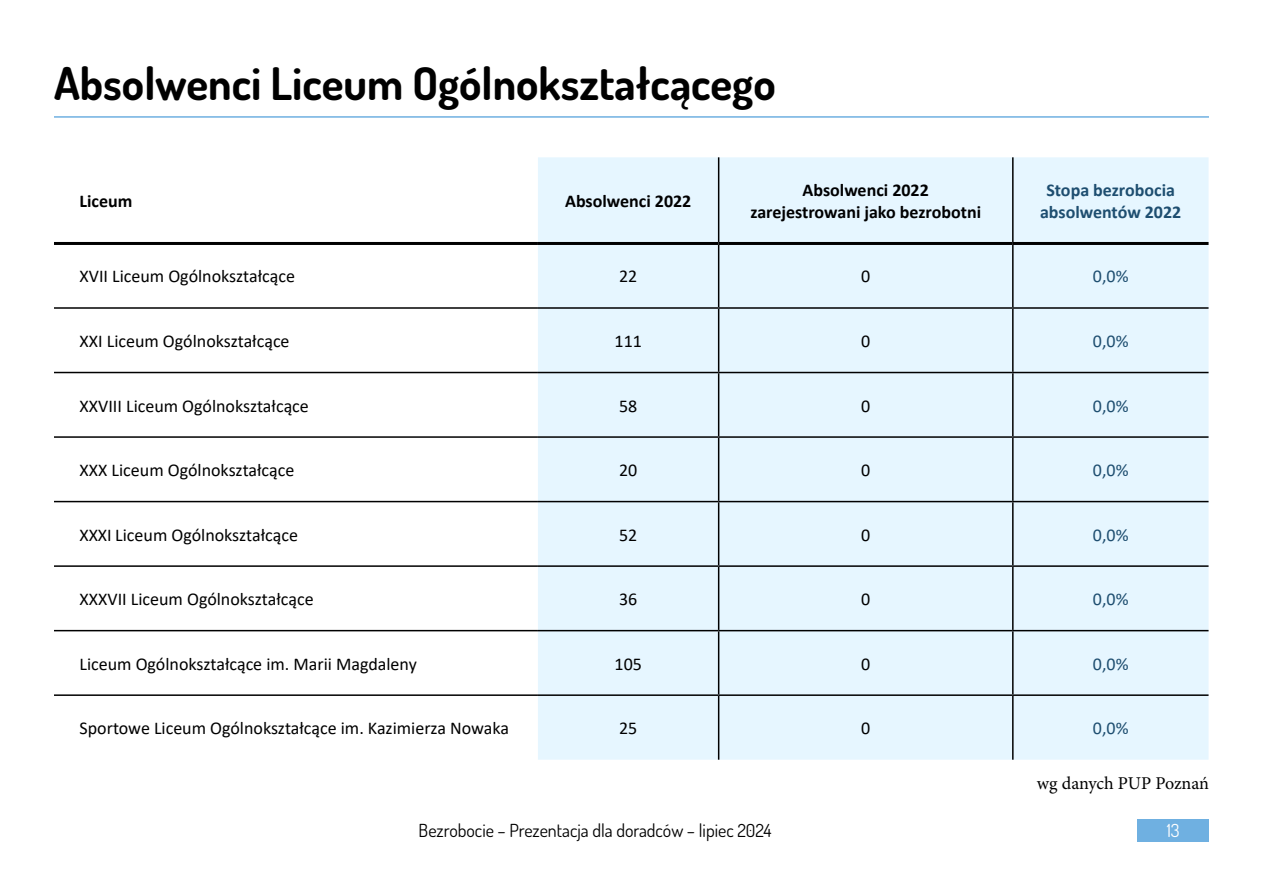
<style>
.page{position:relative;width:1263px;height:893px;background:#fff}
.page>*{position:absolute;margin:0;border:0;box-sizing:border-box;transform-origin:0 0}
.t1{font:45px "Dosis";color:#000}
.t2{font:18px "Calibri";color:#000}
.t3{font:700 18px/21.6px "Calibri";color:#000;text-align:center}
.t4{font:18px "Dosis";color:#000}
.t5{font:18px "Calibri";color:#1e4e70}
.t6{font:700 18px/21.6px "Calibri";color:#1e4e70;text-align:center}
.t7{font:18px "Minion Pro";letter-spacing:-.005em;color:#000}
.t8{font:18px "Dosis";color:#fff}
</style>
<div class="page">
<div style="left:1137px;top:819px;width:72px;height:22px;background:#6fb0e1"></div>
<hr style="left:54px;top:116px;width:1155px;height:2px;background:#6fb0e1">
<div style="left:538px;top:157px;width:670px;height:603px;background:#e6f6ff"></div>
<hr style="left:54px;top:307px;width:484px;height:2px;background:#000">
<hr style="left:54px;top:372px;width:484px;height:1px;background:#000">
<hr style="left:54px;top:436px;width:484px;height:2px;background:#000">
<hr style="left:54px;top:501px;width:484px;height:1px;background:#000">
<hr style="left:54px;top:565px;width:484px;height:2px;background:#000">
<hr style="left:54px;top:242px;width:484px;height:3px;background:#000">
<hr style="left:54px;top:630px;width:484px;height:1px;background:#000">
<hr style="left:54px;top:694px;width:484px;height:2px;background:#000">
<hr style="left:718px;top:157px;width:1px;height:85px;background:#000">
<hr style="left:1012px;top:157px;width:1px;height:85px;background:#000">
<hr style="left:718px;top:245px;width:1px;height:62px;background:#000">
<hr style="left:1012px;top:245px;width:1px;height:62px;background:#000">
<hr style="left:538px;top:307px;width:181px;height:2px;background:#000">
<hr style="left:719px;top:307px;width:294px;height:2px;background:#000">
<hr style="left:718px;top:309px;width:1px;height:63px;background:#000">
<hr style="left:1013px;top:307px;width:195px;height:2px;background:#000">
<hr style="left:1012px;top:309px;width:1px;height:63px;background:#000">
<hr style="left:538px;top:372px;width:181px;height:1px;background:#000">
<hr style="left:719px;top:372px;width:294px;height:1px;background:#000">
<hr style="left:718px;top:373px;width:1px;height:63px;background:#000">
<hr style="left:1013px;top:372px;width:195px;height:1px;background:#000">
<hr style="left:1012px;top:373px;width:1px;height:63px;background:#000">
<hr style="left:538px;top:436px;width:181px;height:2px;background:#000">
<hr style="left:719px;top:436px;width:294px;height:2px;background:#000">
<hr style="left:718px;top:438px;width:1px;height:63px;background:#000">
<hr style="left:1013px;top:436px;width:195px;height:2px;background:#000">
<hr style="left:1012px;top:438px;width:1px;height:63px;background:#000">
<hr style="left:538px;top:501px;width:181px;height:1px;background:#000">
<hr style="left:719px;top:501px;width:294px;height:1px;background:#000">
<hr style="left:718px;top:502px;width:1px;height:63px;background:#000">
<hr style="left:1013px;top:501px;width:195px;height:1px;background:#000">
<hr style="left:1012px;top:502px;width:1px;height:63px;background:#000">
<hr style="left:538px;top:565px;width:181px;height:2px;background:#000">
<hr style="left:719px;top:565px;width:294px;height:2px;background:#000">
<hr style="left:718px;top:567px;width:1px;height:63px;background:#000">
<hr style="left:1013px;top:565px;width:195px;height:2px;background:#000">
<hr style="left:1012px;top:567px;width:1px;height:63px;background:#000">
<hr style="left:538px;top:630px;width:181px;height:1px;background:#000">
<hr style="left:719px;top:630px;width:294px;height:1px;background:#000">
<hr style="left:718px;top:631px;width:1px;height:63px;background:#000">
<hr style="left:1013px;top:630px;width:195px;height:1px;background:#000">
<hr style="left:1012px;top:631px;width:1px;height:63px;background:#000">
<hr style="left:538px;top:694px;width:181px;height:2px;background:#000">
<hr style="left:719px;top:694px;width:294px;height:2px;background:#000">
<hr style="left:718px;top:696px;width:1px;height:64px;background:#000">
<hr style="left:1013px;top:694px;width:195px;height:2px;background:#000">
<hr style="left:1012px;top:696px;width:1px;height:64px;background:#000">
<hr style="left:538px;top:242px;width:181px;height:3px;background:#000">
<hr style="left:719px;top:242px;width:294px;height:3px;background:#000">
<hr style="left:1013px;top:242px;width:195px;height:3px;background:#000">
<h1 class="t1" style="left:54px;top:52px;width:723px">Absolwenci Liceum Ogólnokształcącego</h1>
<p class="t3" style="left:80px;top:190px;width:54px">Liceum</p>
<p class="t3" style="left:565px;top:190px;width:128px">Absolwenci 2022</p>
<p class="t3" style="left:750px;top:179px;width:232px">Absolwenci 2022 zarejestrowani jako bezrobotni</p>
<p class="t6" style="left:1040px;top:179px;width:143px">Stopa bezrobocia absolwentów 2022</p>
<p class="t2" style="left:80px;top:264px;width:217px">XVII Liceum Ogólnokształcące</p>
<p class="t2" style="left:619px;top:264px;width:20px">22</p>
<p class="t2" style="left:861px;top:264px;width:11px">0</p>
<p class="t5" style="left:1093px;top:264px;width:37px">0,0%</p>
<p class="t2" style="left:80px;top:329px;width:212px">XXI Liceum Ogólnokształcące</p>
<p class="t2" style="left:615px;top:329px;width:29px">111</p>
<p class="t2" style="left:861px;top:329px;width:11px">0</p>
<p class="t5" style="left:1093px;top:329px;width:37px">0,0%</p>
<p class="t2" style="left:80px;top:393px;width:231px">XXVIII Liceum Ogólnokształcące</p>
<p class="t2" style="left:619px;top:393px;width:20px">58</p>
<p class="t2" style="left:861px;top:393px;width:11px">0</p>
<p class="t5" style="left:1093px;top:393px;width:37px">0,0%</p>
<p class="t2" style="left:80px;top:458px;width:216px">XXX Liceum Ogólnokształcące</p>
<p class="t2" style="left:619px;top:458px;width:20px">20</p>
<p class="t2" style="left:861px;top:458px;width:11px">0</p>
<p class="t5" style="left:1093px;top:458px;width:37px">0,0%</p>
<p class="t2" style="left:80px;top:522px;width:220px">XXXI Liceum Ogólnokształcące</p>
<p class="t2" style="left:619px;top:522px;width:20px">52</p>
<p class="t2" style="left:861px;top:522px;width:11px">0</p>
<p class="t5" style="left:1093px;top:522px;width:37px">0,0%</p>
<p class="t2" style="left:80px;top:587px;width:236px">XXXVII Liceum Ogólnokształcące</p>
<p class="t2" style="left:619px;top:587px;width:20px">36</p>
<p class="t2" style="left:861px;top:587px;width:11px">0</p>
<p class="t5" style="left:1093px;top:587px;width:37px">0,0%</p>
<p class="t2" style="left:80px;top:651px;width:339px">Liceum Ogólnokształcące im. Marii Magdaleny</p>
<p class="t2" style="left:615px;top:651px;width:29px">105</p>
<p class="t2" style="left:861px;top:651px;width:11px">0</p>
<p class="t5" style="left:1093px;top:651px;width:37px">0,0%</p>
<p class="t2" style="left:80px;top:716px;width:431px">Sportowe Liceum Ogólnokształcące im. Kazimierza Nowaka</p>
<p class="t2" style="left:619px;top:716px;width:20px">25</p>
<p class="t2" style="left:861px;top:716px;width:11px">0</p>
<p class="t5" style="left:1093px;top:716px;width:37px">0,0%</p>
<p class="t7" style="left:1037px;top:771px;width:174px">wg danych PUP Poznań</p>
<p class="t4" style="left:419px;top:818px;width:354px">Bezrobocie – Prezentacja dla doradców – lipiec 2024</p>
<p class="t8" style="left:1167px;top:818px;width:14px">13</p>
</div>
